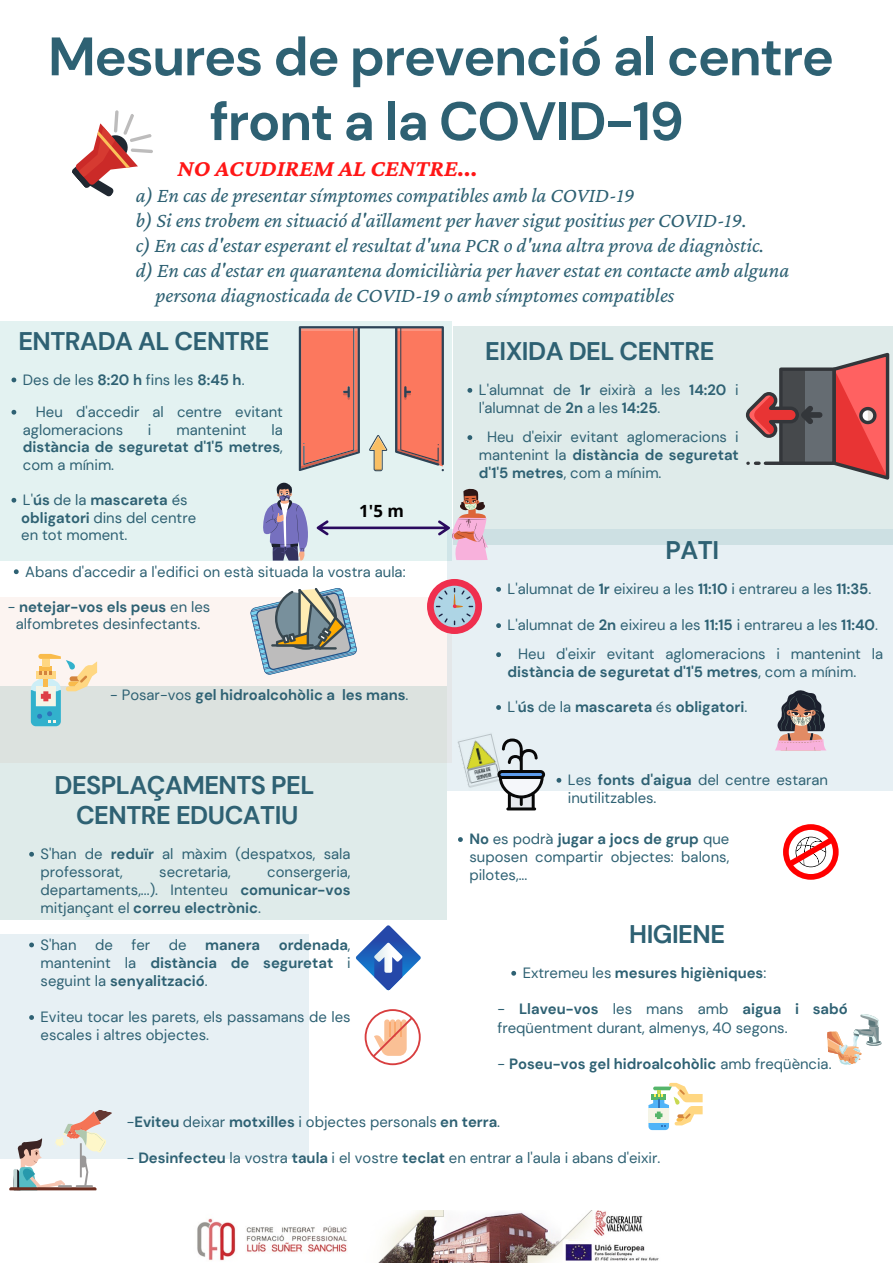
<style>
.page{position:relative;width:893px;height:1263px;background:#fff}
.page>*{position:absolute;margin:0;border:0;box-sizing:border-box;transform-origin:0 0}
.t1{font:700 54px/64.7px "DM Sans";letter-spacing:-.025em;color:#2e6173;text-align:center}
.t2{font:700 25.5px/30.4px "DM Sans";letter-spacing:-.02em;color:#2e6173;text-align:center}
.t3{font:italic 700 24px "Crimson Pro";color:#ff1616}
.t4{font:italic 21px "Crimson Pro";color:#2e6173}
.t5{font:700 16.8px "Open Sans";color:#000}
.t6{font:14.85px/17.6px "DM Sans";color:#2e6173}
.t7{font:700 14.85px/17.6px "DM Sans";color:#2e6173;text-align:justify}
.s1{font-weight:700}
.s2{font-weight:400}
</style>
<div class="page">
<div style="left:0;top:597px;width:452px;height:165px;background:#fcf4f1"></div>
<div style="left:453px;top:326px;width:440px;height:218px;background:#dfebea"></div>
<svg style="left:447px;top:529px;width:446px;height:262px;background:#e5eef1"></svg>
<div style="left:0;top:686px;width:447px;height:233px;background:#dfebea"></div>
<div style="left:0;top:934px;width:308px;height:224px;background:#e7f0f4"></div>
<div style="left:0;top:321px;width:452px;height:239px;background:#e3f2f1"></div>
<svg style="left:299px;top:326px;width:145px;height:145px"></svg>
<svg style="left:263px;top:482px;width:45px;height:79px"></svg>
<svg style="left:12px;top:377px;width:4px;height:5px"></svg>
<svg style="left:12px;top:410px;width:4px;height:5px"></svg>
<svg style="left:12px;top:498px;width:4px;height:5px"></svg>
<svg style="left:317px;top:488px;width:171px;height:72px"></svg>
<svg style="left:14px;top:569px;width:5px;height:5px"></svg>
<svg style="left:250px;top:588px;width:107px;height:87px"></svg>
<svg style="left:31px;top:654px;width:66px;height:72px"></svg>
<div style="left:781px;top:369px;width:53px;height:94px;background:#46494c"></div>
<div style="left:805px;top:369px;width:29px;height:94px;background:#656c72"></div>
<div style="left:779px;top:367px;width:57px;height:98px;border:3px solid #33363a"></div>
<svg style="left:765px;top:461px;width:18px;height:4px"></svg>
<svg style="left:755px;top:461px;width:4px;height:4px"></svg>
<div style="left:805px;top:412px;width:14px;height:6px;background:#33363a"></div>
<svg style="left:746px;top:389px;width:67px;height:53px"></svg>
<svg style="left:831px;top:353px;width:58px;height:127px;background:#ce5e5e"></svg>
<svg style="left:496px;top:587px;width:5px;height:5px"></svg>
<svg style="left:496px;top:623px;width:5px;height:5px"></svg>
<svg style="left:496px;top:652px;width:5px;height:5px"></svg>
<svg style="left:496px;top:705px;width:5px;height:5px"></svg>
<svg style="left:783px;top:824px;width:55px;height:56px"></svg>
<svg style="left:497px;top:738px;width:48px;height:72px"></svg>
<svg style="left:29px;top:852px;width:5px;height:5px"></svg>
<svg style="left:29px;top:942px;width:5px;height:5px"></svg>
<svg style="left:29px;top:1015px;width:5px;height:5px"></svg>
<svg style="left:365px;top:1009px;width:56px;height:56px"></svg>
<svg style="left:827px;top:1014px;width:54px;height:51px"></svg>
<svg style="left:511px;top:971px;width:5px;height:5px"></svg>
<svg style="left:648px;top:1083px;width:54px;height:47px"></svg>
<svg style="left:9px;top:1110px;width:104px;height:80px"></svg>
<img style="left:197px;top:1210px;width:462px;height:53px">
<div style="left:427px;top:579px;width:55px;height:55px;background:#ef2f4e;border-radius:50%"></div>
<div style="left:434px;top:586px;width:41px;height:41px;background:#aed5e5;border-radius:50%"></div>
<svg style="left:436px;top:588px;width:37px;height:37px"></svg>
<svg style="left:775px;top:690px;width:51px;height:60px;background:#9c888c"></svg>
<svg style="left:72px;top:110px;width:81px;height:87px"></svg>
<svg style="left:355px;top:925px;width:66px;height:66px"></svg>
<svg style="left:556px;top:778px;width:5px;height:5px"></svg>
<svg style="left:467px;top:388px;width:5px;height:5px"></svg>
<svg style="left:467px;top:435px;width:5px;height:5px"></svg>
<svg style="left:458px;top:837px;width:5px;height:5px"></svg>
<h1 class="t1" style="left:48px;top:25px;width:787px">Mesures de prevenció al centre front a la COVID-19</h1>
<h3 class="t3" style="left:177px;top:155px;width:302px">NO ACUDIREM AL CENTRE...</h3>
<h3 class="t4" style="left:136px;top:183px;width:500px">a) En cas de presentar símptomes compatibles amb la COVID-19</h3>
<h3 class="t4" style="left:136px;top:208px;width:612px">b) Si ens trobem en situació d'aïllament per haver sigut positius per COVID-19.</h3>
<h3 class="t4" style="left:136px;top:233px;width:630px">c) En cas d'estar esperant el resultat d'una PCR o d'una altra prova de diagnòstic.</h3>
<h3 class="t4" style="left:136px;top:258px;width:655px">d) En cas d'estar en quarantena domiciliària per haver estat en contacte amb alguna</h3>
<h3 class="t4" style="left:156px;top:283px;width:520px">persona diagnosticada de COVID-19 o amb símptomes compatibles</h3>
<h2 class="t2" style="left:18px;top:326px;width:253px">ENTRADA AL CENTRE</h2>
<p class="t6" style="left:36px;top:364px;width:249px;line-height:32.2px;text-indent:-13px">Des de les <span class="s1">8:20 h</span> fins les <span class="s1">8:45 h</span>.<br>Heu d'accedir al centre evitant</p>
<p class="t6" style="left:23px;top:421px;width:102px">aglomeracions</p>
<p class="t6" style="left:148px;top:421px;width:5px">i</p>
<p class="t6" style="left:176px;top:421px;width:72px">mantenint</p>
<p class="t7" style="left:23px;top:421px;width:261px;text-indent:249px"><span class="s2">la </span>distància de seguretat d'1'5 metres<span class="s2">, com a mínim.</span></p>
<p class="t6" style="left:21px;top:491px;width:176px">L'<span class="s1">ús</span> de la <span class="s1">mascareta</span> és <span class="s1">obligatori</span> dins del centre en tot moment.</p>
<p class="t6" style="left:25px;top:563px;width:382px">Abans d'accedir a l'edifici on està situada la vostra aula:</p>
<p class="t6" style="left:8px;top:598px;width:204px;text-align:center">- <span class="s1">netejar-vos els peus</span> en les alfombretes desinfectants.</p>
<p class="t5" style="left:359px;top:499px;width:46px">1'5 m</p>
<p class="t7" style="left:110px;top:686px;width:300px"><span class="s2">- Posar-vos</span> gel hidroalcohòlic a les mans<span class="s2">.</span></p>
<h2 class="t2" style="left:54px;top:770px;width:261px">DESPLAÇAMENTS PEL<br>CENTRE EDUCATIU</h2>
<p class="t6" style="left:41px;top:845px;width:311px;line-height:18.1px">S'han de <span class="s1">reduïr</span> al màxim (despatxos, sala professorat,</p>
<p class="t6" style="left:41px;top:863px;width:311px;line-height:18.1px;text-align:justify;text-indent:227px">consergeria, departaments,...). Intenteu <span class="s1">comunicar-vos </span>mitjançant el <span class="s1">correu electrònic</span>.</p>
<p class="t6" style="left:41px;top:936px;width:37px">S'han</p>
<p class="t6" style="left:95px;top:936px;width:19px">de</p>
<p class="t6" style="left:131px;top:936px;width:20px">fer</p>
<p class="t6" style="left:169px;top:936px;width:19px">de</p>
<p class="t6" style="left:159px;top:863px;width:73px">secretaria,</p>
<p class="t7" style="left:41px;top:935px;width:311px;line-height:18.1px;text-indent:165px">manera ordenada<span class="s2">, mantenint la</span> distància de seguretat <span class="s2">i seguint la</span> senyalització<span class="s2">.</span></p>
<p class="t6" style="left:41px;top:1008px;width:311px;line-height:18.1px">Eviteu tocar les parets, els passamans de les escales i altres objectes.</p>
<h2 class="t2" style="left:485px;top:336px;width:231px">EIXIDA DEL CENTRE</h2>
<p class="t6" style="left:479px;top:381px;width:261px;line-height:18.1px">L'alumnat de <span class="s1">1r</span> eixirà a les <span class="s1">14:20</span> i l'alumnat de <span class="s1">2n</span> a les <span class="s1">14:25</span>.</p>
<p class="t6" style="left:479px;top:428px;width:261px;text-align:justify;text-indent:8px">Heu d'eixir evitant aglomeracions i mantenint la <span class="s1">distància de seguretat d'1'5 metres</span>, com a mínim.</p>
<h2 class="t2" style="left:665px;top:535px;width:55px">PATI</h2>
<p class="t6" style="left:507px;top:580px;width:365px">L'alumnat de <span class="s1">1r</span> eixireu a les <span class="s1">11:10</span> i entrareu a les <span class="s1">11:35</span>.</p>
<p class="t6" style="left:518px;top:611px;width:366px;line-height:29.1px;text-indent:-11px">L'alumnat de <span class="s1">2n</span> eixireu a les <span class="s1">11:15</span> i entrareu a les <span class="s1">11:40</span>.<br>Heu d'eixir evitant aglomeracions i mantenint la</p>
<p class="t7" style="left:507px;top:663px;width:350px">distància de seguretat d'1'5 metres<span class="s2">, com a mínim.</span></p>
<p class="t7" style="left:507px;top:698px;width:241px"><span class="s2">L'</span>ús <span class="s2">de la</span> mascareta <span class="s2">és</span> obligatori<span class="s2">.</span></p>
<p class="t6" style="left:568px;top:771px;width:262px">Les <span class="s1">fonts d'aigua</span> del centre estaran inutilitzables.</p>
<p class="t6" style="left:469px;top:830px;width:261px;text-align:justify"><span class="s1">No</span> es podrà <span class="s1">jugar a jocs de grup</span> que suposen compartir objectes: balons, pilotes,...</p>
<h2 class="t2" style="left:629px;top:919px;width:97px">HIGIENE</h2>
<p class="t7" style="left:523px;top:964px;width:245px"><span class="s2">Extremeu les</span> mesures higièniques<span class="s2">:</span></p>
<p class="t6" style="left:497px;top:1000px;width:352px;line-height:18.1px">- <span class="s1">Llaveu-vos</span> les mans amb <span class="s1">aigua i sabó </span>freqüentment durant, almenys, 40 segons.</p>
<p class="t7" style="left:497px;top:1055px;width:336px"><span class="s2">-</span> Poseu-vos gel hidroalcohòlic <span class="s2">amb freqüència.</span></p>
<p class="t6" style="left:127px;top:1113px;width:375px">-<span class="s1">Eviteu</span> deixar <span class="s1">motxilles</span> i objectes personals <span class="s1">en terra</span>.</p>
<p class="t6" style="left:127px;top:1149px;width:535px">- <span class="s1">Desinfecteu</span> la vostra <span class="s1">taula</span> i el vostre <span class="s1">teclat</span> en entrar a l'aula i abans d'eixir.</p>
</div>
